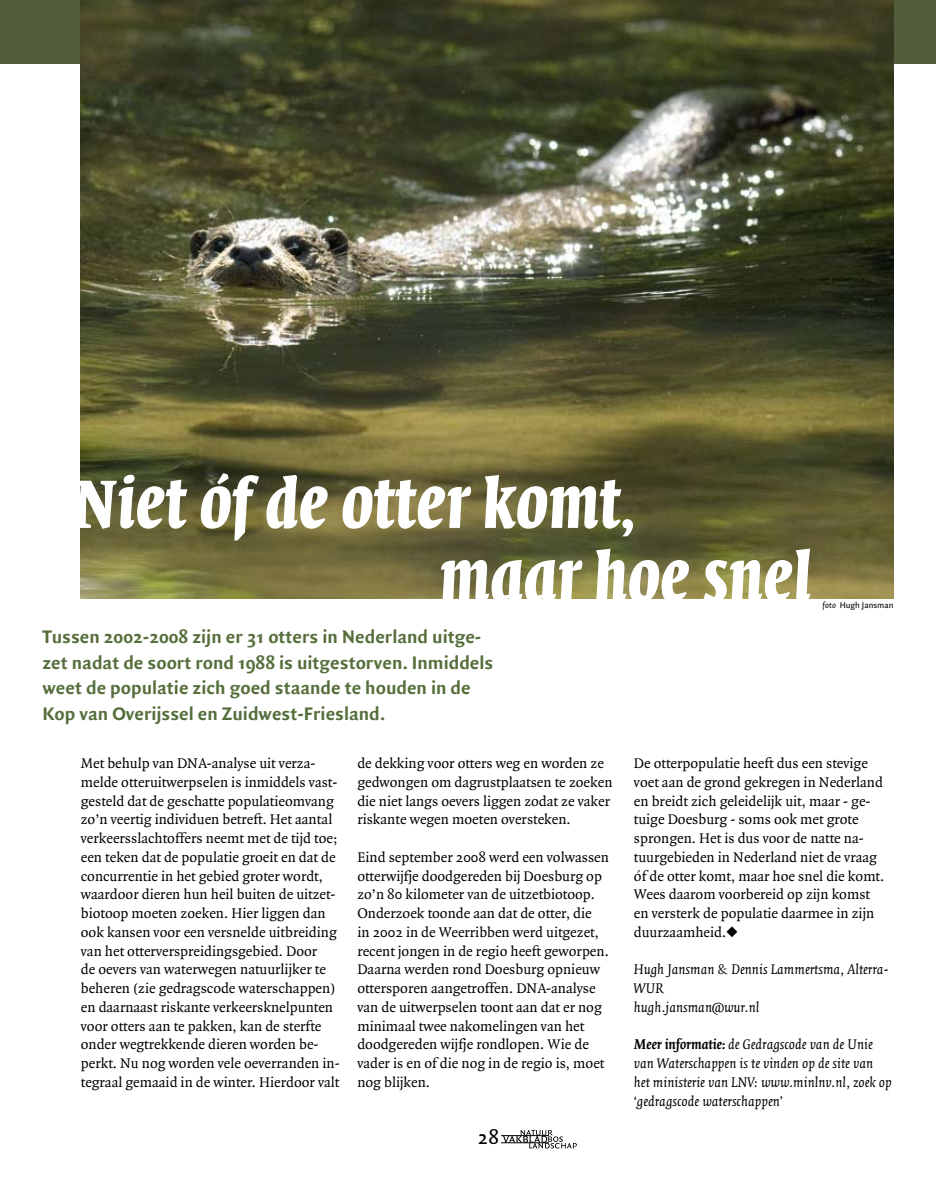
<style>
.page{position:relative;width:936px;height:1191px;background:#fff}
.page>*{position:absolute;margin:0;border:0;box-sizing:border-box;transform-origin:0 0}
.t1{font:italic 700 70.8px/73.8px "Quadraat Dis";color:#fff}
.t2{font:21px "Quadraat Sans";color:#000}
.t3{font:700 19.5px/25.5px "Quadraat Sans";color:#556e3b}
.t4{font:15px/18.8px "Quadraat";color:#000}
.t5{font:italic 15px/18.8px "Quadraat";color:#000}
.t6{font:9px "Quadraat Sans";color:#000}
.s1{font-style:italic}
.s2{font-weight:700}
</style>
<div class="page">
<div style="left:0;top:0;width:935px;height:64px;background:#545d39"></div>
<svg style="left:503px;top:1130px;width:73px;height:18px"></svg>
<hr style="left:501px;top:1135px;width:48px;height:1px;background:#000">
<hr style="left:501px;top:1142px;width:48px;height:1px;background:#000">
<img style="left:81px;top:0;width:812px;height:599px">
<h1 class="t1" style="left:439px;top:469px;width:374px;text-indent:-366px">Niet óf de otter komt,<br>maar hoe snel</h1>
<h3 class="t3" style="left:43px;top:624px;width:452px">Tussen 2002-2008 zijn er 31 otters in Nederland uitge&shy;zet nadat de soort rond 1988 is uitgestorven. Inmiddels weet de populatie zich goed staande te houden in de Kop van Overijssel en Zuidwest-Friesland.</h3>
<p class="t6" style="left:822px;top:600px;width:72px"><span class="s1">foto</span> Hugh Jansman</p>
<p class="t4" style="left:81px;top:754px;width:260px">Met behulp van DNA-analyse uit verza&shy;melde otteruitwerpselen is inmiddels vast&shy;gesteld dat de geschatte populatieomvang zo’n veertig individuen betreft. Het aantal verkeersslachtoffers neemt met de tijd toe; een teken dat de populatie groeit en dat de concurrentie in het gebied groter wordt, waardoor dieren hun heil buiten de uitzet&shy;biotoop moeten zoeken. Hier liggen dan ook kansen voor een versnelde uitbreiding van het otterverspreidingsgebied. Door<br>de oevers van waterwegen natuurlijker te beheren (zie gedragscode waterschappen) en daarnaast riskante verkeersknelpunten voor otters aan te pakken, kan de sterfte onder wegtrekkende dieren worden be&shy;perkt. Nu nog worden vele oeverranden in&shy;tegraal gemaaid in de winter. Hierdoor valt</p>
<p class="t4" style="left:357px;top:754px;width:257px">de dekking voor otters weg en worden ze gedwongen om dagrustplaatsen te zoeken die niet langs oevers liggen zodat ze vaker riskante wegen moeten oversteken.</p>
<p class="t4" style="left:357px;top:848px;width:253px">Eind september 2008 werd een volwassen otterwijfje doodgereden bij Doesburg op zo’n 80 kilometer van de uitzetbiotoop.<br>Onderzoek toonde aan dat de otter, die<br>in 2002 in de Weerribben werd uitgezet, recent jongen in de regio heeft geworpen.<br>Daarna werden rond Doesburg opnieuw ottersporen aangetroffen. DNA-analyse van de uitwerpselen toont aan dat er nog minimaal twee nakomelingen van het doodgereden wijfje rondlopen. Wie de vader is en of die nog in de regio is, moet nog blijken.</p>
<h2 class="t2" style="left:478px;top:1125px;width:22px">28</h2>
<p class="t4" style="left:634px;top:754px;width:252px">De otterpopulatie heeft dus een stevige voet aan de grond gekregen in Nederland en breidt zich geleidelijk uit, maar - ge&shy;tuige Doesburg - soms ook met grote sprongen. Het is dus voor de natte na&shy;tuurgebieden in Nederland niet de vraag óf de otter komt, maar hoe snel die komt.<br>Wees daarom voorbereid op zijn komst en versterk de populatie daarmee in zijn duurzaamheid.◆</p>
<p class="t5" style="left:634px;top:960px;width:256px">Hugh Jansman &amp; Dennis Lammertsma, Alterra-<br>WUR<br>hugh.jansman@wur.nl</p>
<p class="t5" style="left:634px;top:1035px;width:259px"><span class="s2">Meer informatie:</span> de Gedragscode van de Unie van Waterschappen is te vinden op de site van het ministerie van LNV: www.minlnv.nl, zoek op ‘gedragscode waterschappen’</p>
</div>
